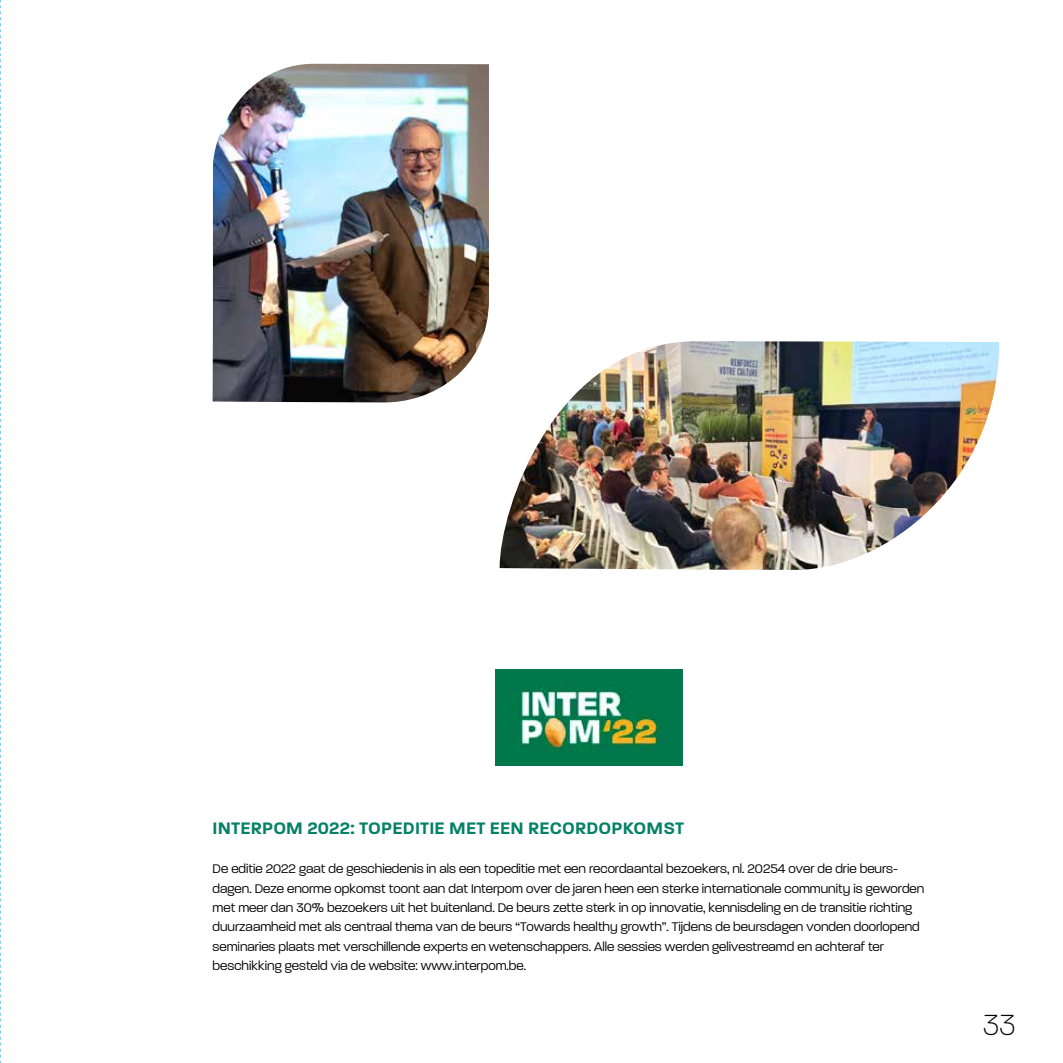
<style>
.page{position:relative;width:1063px;height:1063px;background:#fff}
.page>*{position:absolute;margin:0;border:0;box-sizing:border-box;transform-origin:0 0}
.t1{font:200 31.5px "Paralucent";color:#000;scale:.95 1}
.t2{font:600 18px "Paralucent";letter-spacing:.01em;color:#058166}
.t3{font:300 13.5px/19.5px "Paralucent";color:#000}
</style>
<div class="page">
<img style="left:213px;top:64px;width:276px;height:338px">
<img style="left:500px;top:341px;width:499px;height:229px">
<img style="left:495px;top:670px;width:188px;height:95px">
<svg style="left:0;top:0;width:1px;height:1063px"></svg>
<h2 class="t2" style="left:213px;top:817px;width:473px">INTERPOM 2022: TOPEDITIE MET EEN RECORDOPKOMST</h2>
<p class="t3" style="left:213px;top:859px;width:713px">De editie 2022 gaat de geschiedenis in als een topeditie met een recordaantal bezoekers, nl. 20254 over de drie beurs&shy;dagen. Deze enorme opkomst toont aan dat Interpom over de jaren heen een sterke internationale community is geworden met meer dan 30% bezoekers uit het buitenland. De beurs zette sterk in op innovatie, kennisdeling en de transitie richting duurzaamheid met als centraal thema van de beurs “Towards healthy growth”. Tijdens de beursdagen vonden doorlopend seminaries plaats met verschillende experts en wetenschappers. Alle sessies werden gelivestreamd en achteraf ter beschikking gesteld via de website: www.interpom.be.</p>
<h1 class="t1" style="left:983px;top:1006px;width:35px">33</h1>
</div>
